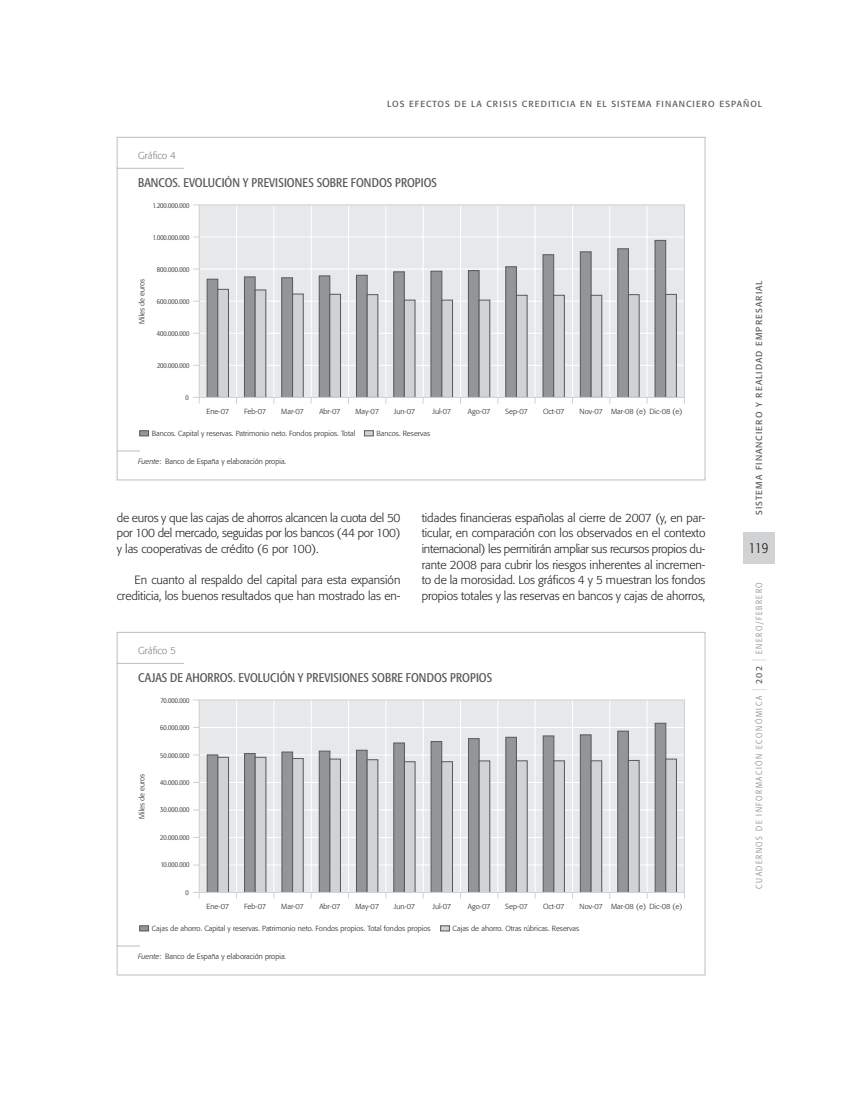
<style>
.page{position:relative;width:851px;height:1099px;background:#fff}
.page>*{position:absolute;margin:0;border:0;box-sizing:border-box;transform-origin:0 0}
.t1{font:300 condensed 15px "Formata";color:#231f20}
.t2{font:condensed 12.5px "Formata";color:#57585a}
.t3{font:300 11.88px/15.6px "Formata";letter-spacing:-.005em;color:#231f20;text-align:justify}
.t4{font:300 10px "Formata";color:#808285}
.t5{font:8.75px "Formata";letter-spacing:.12em;color:#57585a}
.t6{font:300 condensed 8.75px "Formata";letter-spacing:.17em;color:#808285}
.t7{font:300 7.5px "Formata";color:#231f20}
.t8{font:300 7.38px "Formata";color:#231f20}
.t9{font:300 condensed 7.38px "Formata";color:#231f20}
.s1{font-style:italic}
</style>
<div class="page">
<div style="left:742px;top:532px;width:32px;height:32px;background:#d1d2d4"></div>
<svg style="left:752px;top:689px;width:14px;height:1px"></svg>
<svg style="left:752px;top:659px;width:14px;height:1px"></svg>
<svg style="left:116px;top:137px;width:589px;height:343px"></svg>
<svg style="left:117px;top:450px;width:23px;height:1px"></svg>
<svg style="left:116px;top:632px;width:589px;height:343px"></svg>
<svg style="left:117px;top:945px;width:23px;height:1px"></svg>
<p class="t5" style="left:387px;top:100px;width:376px">LOS EFECTOS DE LA CRISIS CREDITICIA EN EL SISTEMA FINANCIERO ESPAÑOL</p>
<p class="t4" style="left:138px;top:151px;width:39px">Gráfico 4</p>
<p class="t2" style="left:138px;top:177px;width:300px">BANCOS. EVOLUCIÓN Y PREVISIONES SOBRE FONDOS PROPIOS</p>
<p class="t9" style="left:153px;top:202px;width:38px">1.200.000.000</p>
<p class="t9" style="left:153px;top:234px;width:38px">1.000.000.000</p>
<p class="t7" style="left:138px;top:324px;width:47px;rotate:-90deg">Miles de euros</p>
<p class="t9" style="left:157px;top:266px;width:34px">800.000.000</p>
<p class="t9" style="left:157px;top:298px;width:34px">600.000.000</p>
<p class="t9" style="left:157px;top:330px;width:34px">400.000.000</p>
<p class="t9" style="left:157px;top:362px;width:34px">200.000.000</p>
<p class="t9" style="left:186px;top:394px;width:5px">0</p>
<p class="t8" style="left:206px;top:408px;width:24px">Ene-07</p>
<p class="t8" style="left:244px;top:408px;width:23px">Feb-07</p>
<p class="t8" style="left:281px;top:408px;width:24px">Mar-07</p>
<p class="t8" style="left:319px;top:408px;width:23px">Abr-07</p>
<p class="t8" style="left:355px;top:408px;width:25px">May-07</p>
<p class="t8" style="left:394px;top:408px;width:23px">Jun-07</p>
<p class="t8" style="left:432px;top:408px;width:20px">Jul-07</p>
<p class="t8" style="left:468px;top:408px;width:24px">Ago-07</p>
<p class="t8" style="left:505px;top:408px;width:24px">Sep-07</p>
<p class="t8" style="left:543px;top:408px;width:23px">Oct-07</p>
<p class="t8" style="left:579px;top:408px;width:104px">Nov-07 Mar-08 (e) Dic-08 (e)</p>
<p class="t8" style="left:152px;top:430px;width:205px">Bancos. Capital y reservas. Patrimonio neto. Fondos propios. Total</p>
<p class="t7" style="left:138px;top:458px;width:149px"><span class="s1">Fuente</span>: Banco de España y elaboración propia.</p>
<p class="t8" style="left:376px;top:430px;width:55px">Bancos. Reservas</p>
<p class="t3" style="left:117px;top:510px;width:285px">de euros y que las cajas de ahorros alcancen la cuota del 50 por 100 del mercado, seguidas por los bancos (44 por 100) y las cooperativas de crédito (6 por 100).</p>
<p class="t3" style="left:117px;top:573px;width:285px;text-align:right">En cuanto al respaldo del capital para esta expansión crediticia, los buenos resultados que han mostrado las en-</p>
<p class="t3" style="left:421px;top:510px;width:285px">tidades financieras españolas al cierre de 2007 (y, en par&shy;ticular, en comparación con los observados en el contexto internacional) les permitirán ampliar sus recursos propios du&shy;rante 2008 para cubrir los riesgos inherentes al incremen&shy;to de la morosidad. Los gráficos 4 y 5 muestran los fondos propios totales y las reservas en bancos y cajas de ahorros,</p>
<p class="t4" style="left:138px;top:646px;width:39px">Gráfico 5</p>
<p class="t2" style="left:138px;top:672px;width:355px">CAJAS DE AHORROS. EVOLUCIÓN Y PREVISIONES SOBRE FONDOS PROPIOS</p>
<p class="t9" style="left:160px;top:697px;width:30px">70.000.000</p>
<p class="t9" style="left:160px;top:724px;width:31px">60.000.000</p>
<p class="t7" style="left:138px;top:818px;width:47px;rotate:-90deg">Miles de euros</p>
<p class="t9" style="left:160px;top:752px;width:31px">50.000.000</p>
<p class="t9" style="left:160px;top:779px;width:31px">40.000.000</p>
<p class="t9" style="left:160px;top:806px;width:31px">30.000.000</p>
<p class="t9" style="left:160px;top:834px;width:31px">20.000.000</p>
<p class="t9" style="left:161px;top:861px;width:30px">10.000.000</p>
<p class="t9" style="left:186px;top:889px;width:5px">0</p>
<p class="t8" style="left:206px;top:903px;width:24px">Ene-07</p>
<p class="t8" style="left:244px;top:903px;width:23px">Feb-07</p>
<p class="t8" style="left:281px;top:903px;width:24px">Mar-07</p>
<p class="t8" style="left:319px;top:903px;width:23px">Abr-07</p>
<p class="t8" style="left:355px;top:903px;width:25px">May-07</p>
<p class="t8" style="left:394px;top:903px;width:23px">Jun-07</p>
<p class="t8" style="left:432px;top:903px;width:20px">Jul-07</p>
<p class="t8" style="left:468px;top:903px;width:24px">Ago-07</p>
<p class="t8" style="left:505px;top:903px;width:24px">Sep-07</p>
<p class="t8" style="left:543px;top:903px;width:23px">Oct-07</p>
<p class="t8" style="left:579px;top:903px;width:104px">Nov-07 Mar-08 (e) Dic-08 (e)</p>
<p class="t8" style="left:152px;top:925px;width:280px">Cajas de ahorro. Capital y reservas. Patrimonio neto. Fondos propios. Total fondos propios</p>
<p class="t7" style="left:138px;top:952px;width:149px"><span class="s1">Fuente</span>: Banco de España y elaboración propia.</p>
<p class="t8" style="left:452px;top:925px;width:128px">Cajas de ahorro. Otras rúbricas. Reservas</p>
<p class="t5" style="left:755px;top:515px;width:236px;rotate:-90deg">SISTEMA FINANCIERO Y REALIDAD EMPRESARIAL</p>
<p class="t1" style="left:748px;top:542px;width:21px">119</p>
<p class="t6" style="left:755px;top:654px;width:73px;rotate:-90deg">ENERO/FEBRERO</p>
<p class="t5" style="left:755px;top:684px;width:20px;rotate:-90deg">202</p>
<p class="t6" style="left:755px;top:888px;width:194px;rotate:-90deg">CUADERNOS DE INFORMACIÓN ECONÓMICA</p>
</div>
